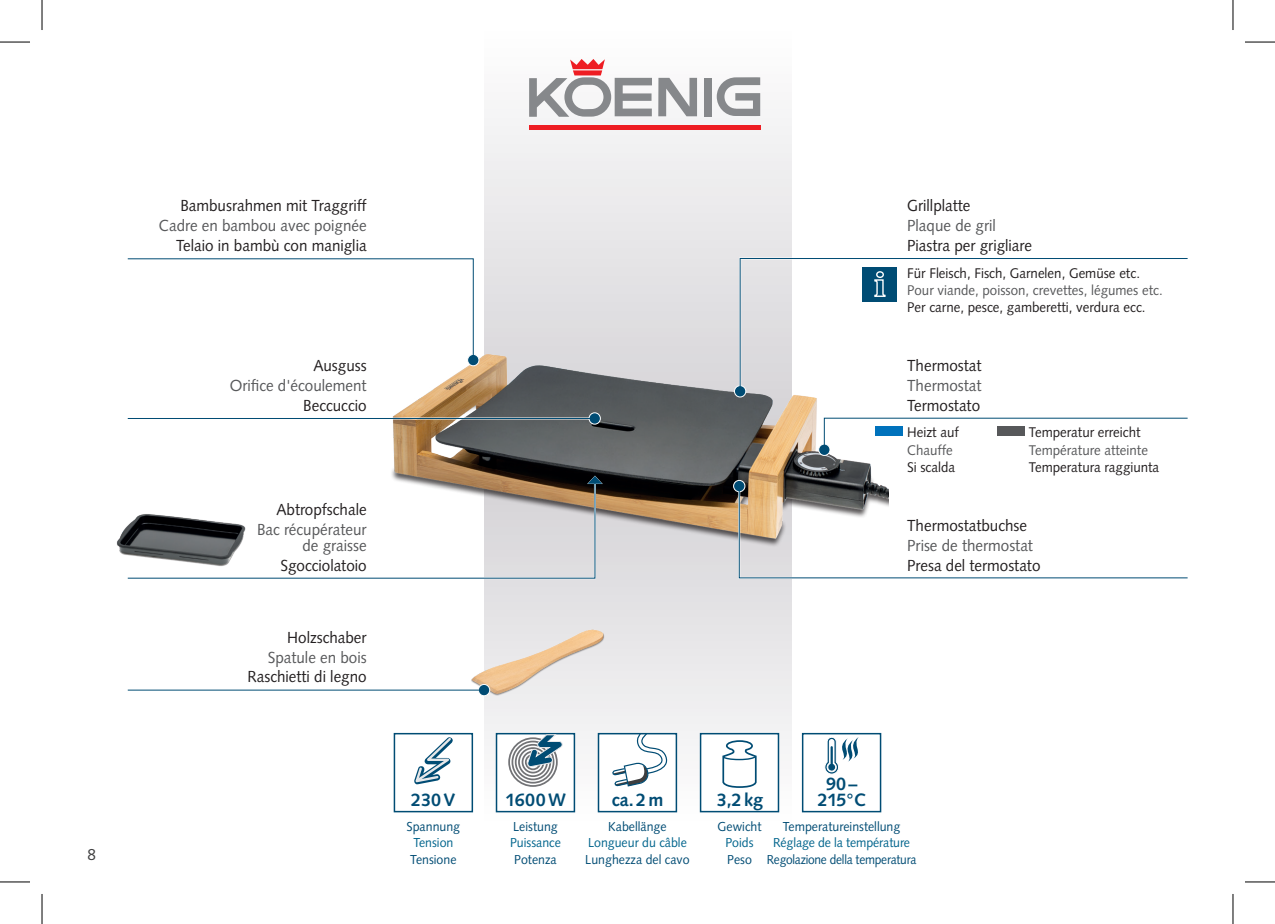
<style>
.page{position:relative;width:1275px;height:924px;background:#fff}
.page>*{position:absolute;margin:0;border:0;box-sizing:border-box;transform-origin:0 0}
.t1{font:700 18px/16px "Syntax LT Std";color:#004c74;text-align:center}
.t2{font:16px "Syntax LT Std";color:#231f20;scale:.95 1}
.t3{font:16px/16px "Syntax LT Std";color:#57585a;text-align:right;scale:.95 1}
.t4{font:16px "Syntax LT Std";color:#3e3e3f;scale:.95 1}
.t5{font:14px "Syntax LT Std";color:#231f20;scale:.95 1}
.t6{font:14px "Syntax LT Std";color:#57585a;scale:.95 1}
.t7{font:13px "Syntax LT Std";color:#004c74;scale:.95 1}
.t8{font:13px "Syntax LT Std";color:#00648c;scale:.95 1}
.t9{font:13px "Syntax LT Std";letter-spacing:-.02em;color:#004c74;scale:.92 1}
</style>
<div class="page">
<svg style="left:484px;top:565px;width:307px;height:248px"></svg>
<svg style="left:484px;top:77px;width:307px;height:265px"></svg>
<svg style="left:658px;top:78px;width:39px;height:38px"></svg>
<div style="left:704px;top:78px;width:8px;height:38px;background:#86888b"></div>
<svg style="left:529px;top:59px;width:123px;height:58px"></svg>
<div style="left:529px;top:125px;width:231px;height:5px;background:#ee1d23"></div>
<svg style="left:716px;top:77px;width:44px;height:39px"></svg>
<img style="left:391px;top:342px;width:487px;height:223px">
<img style="left:462px;top:620px;width:153px;height:83px">
<div style="left:496px;top:732px;width:79px;height:80px;background:#fff;border:2px solid #004c74"></div>
<div style="left:508px;top:737px;width:50px;height:49px;border:2px solid #727376;border-radius:50%"></div>
<div style="left:511px;top:740px;width:43px;height:43px;border:2px solid #727376;border-radius:50%"></div>
<div style="left:515px;top:743px;width:36px;height:37px;border:2px solid #727376;border-radius:50%"></div>
<div style="left:518px;top:746px;width:30px;height:30px;border:2px solid #727376;border-radius:50%"></div>
<div style="left:521px;top:750px;width:23px;height:23px;border:2px solid #727376;border-radius:50%"></div>
<div style="left:525px;top:753px;width:16px;height:16px;border:2px solid #727376;border-radius:50%"></div>
<svg style="left:527px;top:732px;width:36px;height:36px"></svg>
<svg style="left:414px;top:737px;width:39px;height:47px"></svg>
<div style="left:394px;top:732px;width:79px;height:80px;border:2px solid #004c74"></div>
<div style="left:733px;top:480px;width:12px;height:11px;background:#004c74;border-radius:50%"></div>
<div style="left:733px;top:480px;width:12px;height:12px;border:1px solid #fff;border-radius:50%"></div>
<svg style="left:737px;top:484px;width:451px;height:95px"></svg>
<div style="left:734px;top:385px;width:12px;height:12px;background:#004c74;border-radius:50%"></div>
<div style="left:734px;top:385px;width:12px;height:12px;border:1px solid #fff;border-radius:50%"></div>
<svg style="left:739px;top:257px;width:449px;height:135px"></svg>
<div style="left:467px;top:354px;width:12px;height:11px;background:#004c74;border-radius:50%"></div>
<div style="left:467px;top:354px;width:12px;height:12px;border:1px solid #fff;border-radius:50%"></div>
<svg style="left:127px;top:258px;width:348px;height:101px"></svg>
<hr style="left:217px;top:417px;width:378px;height:2px;background:#fff">
<div style="left:589px;top:412px;width:11px;height:12px;background:#004c74;border-radius:50%"></div>
<div style="left:589px;top:412px;width:11px;height:12px;border:1px solid #fff;border-radius:50%"></div>
<hr style="left:128px;top:418px;width:467px;height:1px;background:#004c74">
<hr style="left:217px;top:688px;width:267px;height:2px;background:#fff">
<div style="left:478px;top:684px;width:12px;height:11px;background:#004c74;border-radius:50%"></div>
<div style="left:478px;top:683px;width:12px;height:12px;border:1px solid #fff;border-radius:50%"></div>
<hr style="left:128px;top:689px;width:356px;height:1px;background:#004c74">
<svg style="left:127px;top:475px;width:476px;height:105px"></svg>
<img style="left:116px;top:502px;width:133px;height:73px">
<div style="left:598px;top:732px;width:79px;height:80px;background:#fff;border:2px solid #004c74"></div>
<svg style="left:610px;top:732px;width:63px;height:54px"></svg>
<div style="left:700px;top:732px;width:79px;height:80px;background:#fff;border:2px solid #004c74"></div>
<svg style="left:722px;top:740px;width:35px;height:48px"></svg>
<div style="left:802px;top:732px;width:79px;height:80px;background:#fff;border:2px solid #004c74"></div>
<svg style="left:817px;top:734px;width:50px;height:40px"></svg>
<div style="left:818px;top:444px;width:12px;height:11px;background:#004c74;border-radius:50%"></div>
<div style="left:818px;top:443px;width:12px;height:12px;border:1px solid #fff;border-radius:50%"></div>
<svg style="left:822px;top:416px;width:366px;height:32px"></svg>
<div style="left:863px;top:267px;width:34px;height:34px;background:#004c74"></div>
<svg style="left:874px;top:271px;width:12px;height:26px"></svg>
<div style="left:875px;top:426px;width:28px;height:9px;background:#0072bc"></div>
<div style="left:997px;top:426px;width:27px;height:9px;background:#57585a"></div>
<hr style="left:0;top:42px;width:30px;height:1px;background:#000">
<hr style="left:1245px;top:42px;width:30px;height:1px;background:#000">
<hr style="left:0;top:881px;width:30px;height:1px;background:#000">
<hr style="left:1245px;top:881px;width:30px;height:1px;background:#000">
<hr style="left:42px;top:0;width:1px;height:30px;background:#000">
<hr style="left:42px;top:893px;width:1px;height:30px;background:#000">
<hr style="left:1232px;top:0;width:1px;height:30px;background:#000">
<hr style="left:1232px;top:893px;width:1px;height:30px;background:#000">
<p class="t4" style="left:87px;top:844px;width:10px">8</p>
<p class="t2" style="left:180px;top:196px;width:197px">Bambusrahmen mit Traggriff</p>
<p class="t3" style="left:159px;top:217px;width:220px">Cadre en bambou avec poignée</p>
<p class="t2" style="left:176px;top:236px;width:202px">Telaio in bambù con maniglia</p>
<p class="t2" style="left:313px;top:356px;width:58px">Ausguss</p>
<p class="t3" style="left:230px;top:377px;width:146px">Orifice d'écoulement</p>
<p class="t2" style="left:303px;top:395px;width:68px">Beccuccio</p>
<p class="t2" style="left:276px;top:499px;width:96px">Abtropfschale</p>
<p class="t3" style="left:257px;top:521px;width:117px">Bac récupérateur de graisse</p>
<p class="t2" style="left:280px;top:555px;width:92px">Sgocciolatoio</p>
<p class="t2" style="left:287px;top:627px;width:85px">Holzschaber</p>
<p class="t3" style="left:268px;top:648px;width:106px">Spatule en bois</p>
<p class="t2" style="left:247px;top:667px;width:127px">Raschietti di legno</p>
<p class="t1" style="left:411px;top:791px;width:46px">230V</p>
<p class="t7" style="left:406px;top:818px;width:58px">Spannung</p>
<p class="t8" style="left:413px;top:834px;width:44px">Tension</p>
<p class="t7" style="left:410px;top:851px;width:50px">Tensione</p>
<p class="t2" style="left:907px;top:196px;width:68px">Grillplatte</p>
<p class="t3" style="left:907px;top:218px;width:95px">Plaque de gril</p>
<p class="t2" style="left:907px;top:236px;width:133px">Piastra per grigliare</p>
<p class="t5" style="left:907px;top:264px;width:244px">Für Fleisch, Fisch, Garnelen, Gemüse etc.</p>
<p class="t6" style="left:907px;top:281px;width:268px">Pour viande, poisson, crevettes, légumes etc.</p>
<p class="t5" style="left:907px;top:299px;width:250px">Per carne, pesce, gamberetti, verdura ecc.</p>
<p class="t2" style="left:907px;top:356px;width:80px">Thermostat</p>
<p class="t3" style="left:907px;top:377px;width:80px">Thermostat</p>
<p class="t2" style="left:907px;top:395px;width:78px">Termostato</p>
<p class="t5" style="left:907px;top:424px;width:56px">Heizt auf</p>
<p class="t6" style="left:907px;top:441px;width:49px">Chauffe</p>
<p class="t5" style="left:907px;top:458px;width:52px">Si scalda</p>
<p class="t5" style="left:1029px;top:424px;width:119px">Temperatur erreicht</p>
<p class="t6" style="left:1029px;top:441px;width:127px">Température atteinte</p>
<p class="t5" style="left:1029px;top:458px;width:139px">Temperatura raggiunta</p>
<p class="t2" style="left:907px;top:515px;width:128px">Thermostatbuchse</p>
<p class="t3" style="left:907px;top:537px;width:134px">Prise de thermostat</p>
<p class="t2" style="left:907px;top:555px;width:142px">Presa del termostato</p>
<p class="t1" style="left:505px;top:791px;width:62px">1600W</p>
<p class="t7" style="left:513px;top:818px;width:48px">Leistung</p>
<p class="t8" style="left:510px;top:834px;width:55px">Puissance</p>
<p class="t7" style="left:514px;top:851px;width:46px">Potenza</p>
<p class="t1" style="left:612px;top:791px;width:53px">ca.2m</p>
<p class="t7" style="left:608px;top:818px;width:63px">Kabellänge</p>
<p class="t8" style="left:588px;top:834px;width:106px">Longueur du câble</p>
<p class="t7" style="left:585px;top:851px;width:111px">Lunghezza del cavo</p>
<p class="t1" style="left:818px;top:775px;width:49px">90–<br>215°C</p>
<p class="t7" style="left:783px;top:818px;width:125px">Temperatureinstellung</p>
<p class="t8" style="left:773px;top:834px;width:146px">Réglage de la température</p>
<p class="t9" style="left:767px;top:851px;width:164px">Regolazione della temperatura</p>
<p class="t1" style="left:716px;top:791px;width:48px">3,2kg</p>
<p class="t7" style="left:717px;top:818px;width:48px">Gewicht</p>
<p class="t8" style="left:725px;top:834px;width:31px">Poids</p>
<p class="t7" style="left:727px;top:851px;width:28px">Peso</p>
</div>
